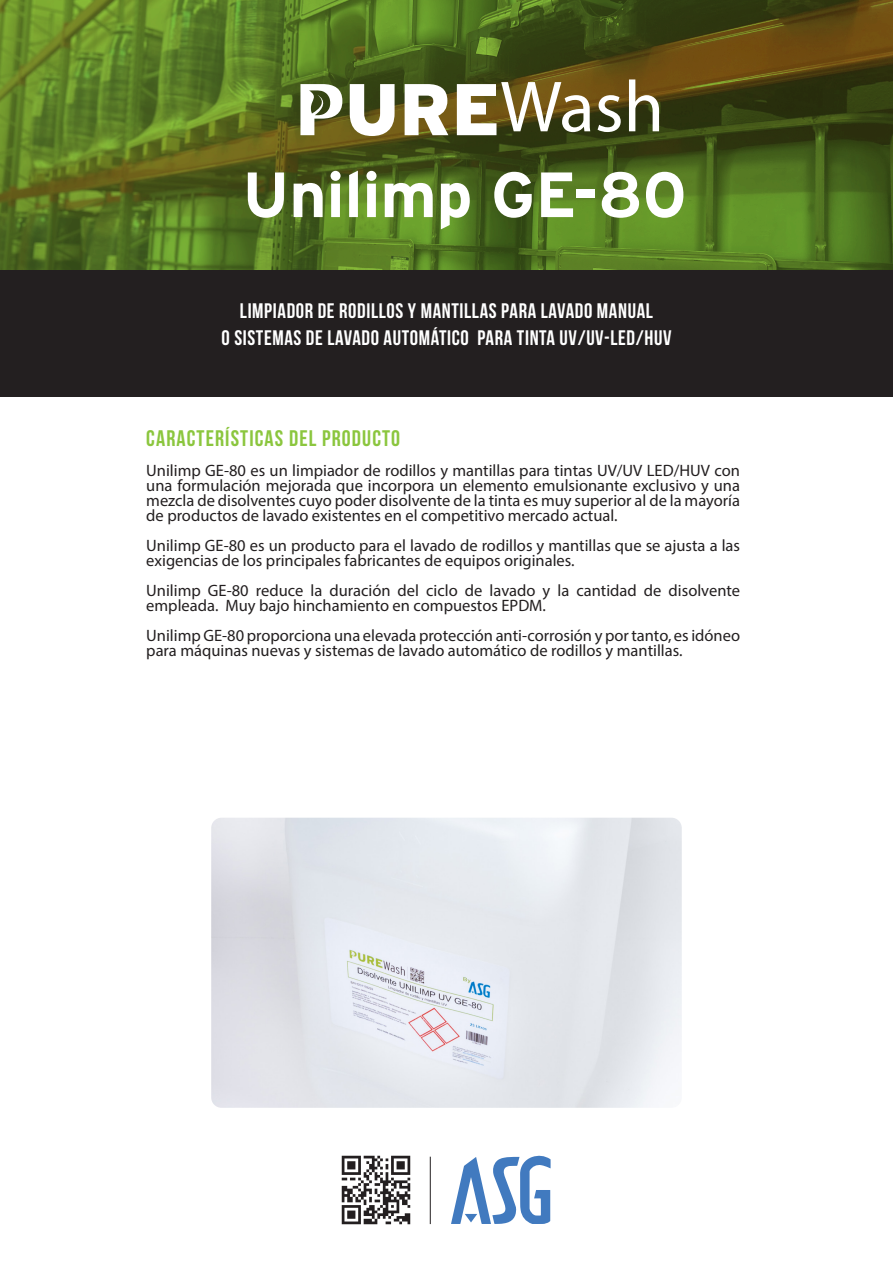
<style>
.page{position:relative;width:893px;height:1263px;background:#fff}
.page>*{position:absolute;margin:0;border:0;box-sizing:border-box;transform-origin:0 0}
.t1{font:73.05px "Myriad Pro";color:#fff}
.t2{font:700 63.75px "Interstate";color:#fff}
.t3{font:22.5px "Bebas Neue";letter-spacing:.05em;color:#8bc63e}
.t4{font:21px "Bebas Neue";letter-spacing:.03em;color:#fff}
.t5{font:16.5px/15px "Myriad Pro";color:#231f20}
</style>
<div class="page">
<svg style="left:0;top:0;width:893px;height:270px;background:#53691d"></svg>
<div style="left:0;top:270px;width:893px;height:126px;background:#231f20"></div>
<svg style="left:300px;top:84px;width:42px;height:51px"></svg>
<svg style="left:350px;top:84px;width:45px;height:52px"></svg>
<svg style="left:405px;top:84px;width:43px;height:51px"></svg>
<svg style="left:457px;top:84px;width:39px;height:51px"></svg>
<img style="left:211px;top:818px;width:471px;height:290px">
<img style="left:341px;top:1155px;width:70px;height:70px">
<svg style="left:451px;top:1155px;width:100px;height:69px"></svg>
<hr style="left:430px;top:1157px;width:1px;height:67px;background:#231f20">
<p class="t1" style="left:500px;top:62px;width:166px">Wash</p>
<p class="t2" style="left:242px;top:159px;width:446px">Unilimp GE-80</p>
<p class="t4" style="left:240px;top:299px;width:415px">LIMPIADOR DE RODILLOS Y MANTILLAS PARA LAVADO MANUAL</p>
<p class="t4" style="left:222px;top:326px;width:451px">O SISTEMAS DE LAVADO AUTOMÁTICO PARA TINTA UV/UV-LED/HUV</p>
<p class="t3" style="left:146px;top:426px;width:255px">CARACTERÍSTICAS DEL PRODUCTO</p>
<p class="t5" style="left:146px;top:463px;width:595px;text-align:justify">Unilimp GE-80 es un limpiador de rodillos y mantillas para tintas UV/UV LED/HUV con una formulación mejorada que incorpora un elemento emulsionante exclusivo y una mezcla de disolventes cuyo poder disolvente de la tinta es muy superior al de la mayoría de productos de lavado existentes en el competitivo mercado actual.</p>
<p class="t5" style="left:146px;top:538px;width:595px">Unilimp GE-80 es un producto para el lavado de rodillos y mantillas que se ajusta a las exigencias de los principales fabricantes de equipos originales.</p>
<p class="t5" style="left:146px;top:583px;width:595px">Unilimp GE-80 reduce la duración del ciclo de lavado y la cantidad de disolvente empleada. Muy bajo hinchamiento en compuestos EPDM.</p>
<p class="t5" style="left:146px;top:628px;width:595px">Unilimp GE-80 proporciona una elevada protección anti-corrosión y por tanto, es idóneo para máquinas nuevas y sistemas de lavado automático de rodillos y mantillas.</p>
</div>
